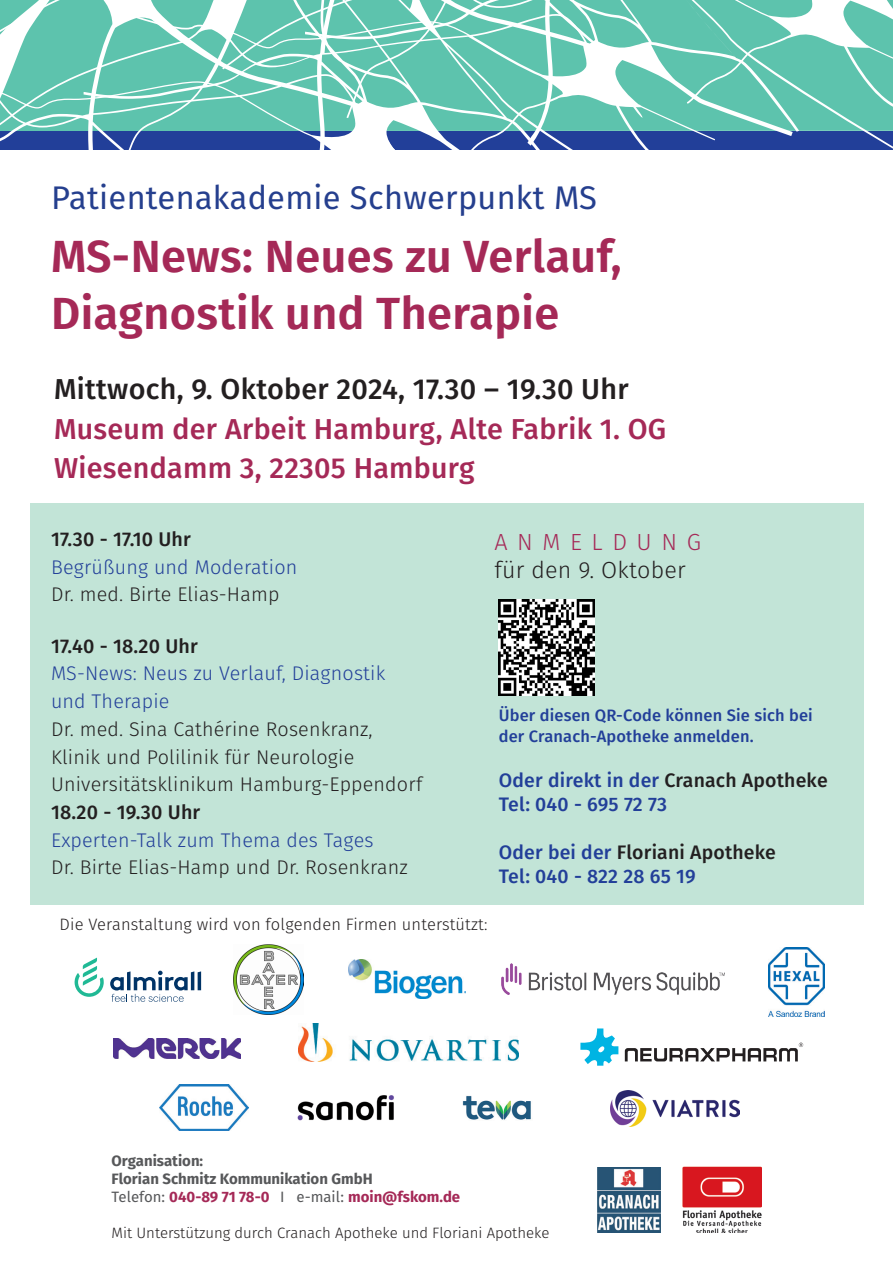
<style>
.page{position:relative;width:893px;height:1263px;background:#fff}
.page>*{position:absolute;margin:0;border:0;box-sizing:border-box;transform-origin:0 0}
.t1{font:600 45px/57px "Fira Sans";letter-spacing:.01em;color:#a52957}
.t2{font:32.7px "Fira Sans";letter-spacing:.01em;color:#253f8e}
.t3{font:500 28.8px/39.2px "Fira Sans";letter-spacing:.01em;color:#a52957}
.t4{font:500 28.8px "Fira Sans";letter-spacing:.01em;color:#231f20}
.t5{font:300 23.4px "Fira Sans";letter-spacing:.01em;color:#231f20}
.t6{font:300 23.4px "Fira Sans";letter-spacing:.41em;color:#a52957}
.t7{font:300 19.8px/27.8px "Fira Sans";letter-spacing:.01em;color:#231f20}
.t8{font:300 19.8px/27.8px "Fira Sans";letter-spacing:.01em;color:#223f99}
.t9{font:500 19.8px "Fira Sans";letter-spacing:.01em;color:#231f20}
.t10{font:500 19.5px/24px "Fira Sans";letter-spacing:.01em;color:#223f99}
.t11{font:500 16.5px/21px "Fira Sans";letter-spacing:.01em;color:#223f99}
.t12{font:300 16.5px "Fira Sans";letter-spacing:.01em;color:#231f20}
.t13{font:700 15px/18px "Fira Sans";color:#57585a}
.t14{font:300 15px "Fira Sans";color:#231f20}
.s1{color:#231f20}
.s2{font-weight:400}
.s3{color:#a52957}
</style>
<div class="page">
<div style="left:30px;top:503px;width:833px;height:402px;background:#c2e4d7"></div>
<svg style="left:666px;top:146px;width:227px;height:4px"></svg>
<svg style="left:666px;top:0;width:227px;height:146px;background:#6ebeb6"></svg>
<svg style="left:0;top:0;width:666px;height:150px;fill:#5dc3ad"></svg>
<img style="left:597px;top:1167px;width:63px;height:66px">
<img style="left:682px;top:1166px;width:80px;height:67px">
<img style="left:299px;top:1023px;width:220px;height:39px">
<img style="left:502px;top:963px;width:223px;height:31px">
<img style="left:113px;top:1038px;width:128px;height:20px">
<img style="left:349px;top:959px;width:117px;height:39px">
<img style="left:768px;top:948px;width:57px;height:68px">
<img style="left:233px;top:944px;width:71px;height:71px">
<img style="left:499px;top:600px;width:96px;height:96px">
<svg style="left:74px;top:957px;width:30px;height:40px"></svg>
<svg style="left:110px;top:971px;width:91px;height:31px"></svg>
<img style="left:462px;top:1096px;width:69px;height:24px">
<img style="left:610px;top:1090px;width:130px;height:36px">
<img style="left:297px;top:1095px;width:97px;height:26px">
<img style="left:159px;top:1084px;width:89px;height:46px">
<svg style="left:625px;top:1042px;width:178px;height:19px"></svg>
<svg style="left:580px;top:1028px;width:38px;height:38px"></svg>
<h2 class="t2" style="left:51px;top:173px;width:548px">Patientenakademie Schwerpunkt MS</h2>
<h1 class="t1" style="left:51px;top:225px;width:572px">MS-News: Neues zu Verlauf,<br>Diagnostik und Therapie</h1>
<h3 class="t4" style="left:54px;top:366px;width:576px">Mittwoch, 9. Oktober 2024, 17.30 – 19.30 Uhr</h3>
<h3 class="t3" style="left:54px;top:407px;width:614px">Museum der Arbeit Hamburg, Alte Fabrik 1. OG<br>Wiesendamm 3, 22305 Hamburg</h3>
<p class="t9" style="left:51px;top:523px;width:141px">17.30 - 17.10 Uhr</p>
<p class="t8" style="left:51px;top:553px;width:248px">Begrüßung und Moderation</p>
<p class="t7" style="left:51px;top:580px;width:230px">Dr. med. Birte Elias-Hamp</p>
<p class="t9" style="left:51px;top:630px;width:148px">17.40 - 18.20 Uhr</p>
<p class="t8" style="left:51px;top:659px;width:336px">MS-News: Neus zu Verlauf, Diagnostik und Therapie</p>
<p class="t7" style="left:51px;top:715px;width:373px">Dr. med. Sina Cathérine Rosenkranz,<br>Klinik und Polilinik für Neurologie<br>Universitätsklinikum Hamburg-Eppendorf</p>
<p class="t9" style="left:51px;top:796px;width:151px">18.20 - 19.30 Uhr</p>
<p class="t8" style="left:51px;top:826px;width:324px">Experten-Talk zum Thema des Tages</p>
<p class="t7" style="left:51px;top:853px;width:358px">Dr. Birte Elias-Hamp und Dr. Rosenkranz</p>
<p class="t6" style="left:495px;top:525px;width:208px">ANMELDUNG</p>
<p class="t5" style="left:494px;top:553px;width:193px">für den 9. Oktober</p>
<p class="t11" style="left:499px;top:704px;width:316px">Über diesen QR-Code können Sie sich bei der Cranach-Apotheke anmelden.</p>
<p class="t10" style="left:499px;top:767px;width:330px">Oder direkt in der <span class="s1">Cranach Apotheke<br></span>Tel: 040 - 695 72 73</p>
<p class="t10" style="left:499px;top:839px;width:279px">Oder bei der <span class="s1">Floriani Apotheke<br></span>Tel: 040 - 822 28 65 19</p>
<p class="t12" style="left:60px;top:912px;width:429px">Die Veranstaltung wird von folgenden Firmen unterstützt:</p>
<p class="t13" style="left:112px;top:1150px;width:350px">Organisation:<br>Florian Schmitz Kommunikation GmbH<br><span class="s2">Telefon:</span> <span class="s3">040-89 71 78-0</span> <span class="s2">I e-mail:</span> <span class="s3">moin@fskom.de</span></p>
<p class="t14" style="left:112px;top:1222px;width:439px">Mit Unterstützung durch Cranach Apotheke und Floriani Apotheke</p>
</div>
